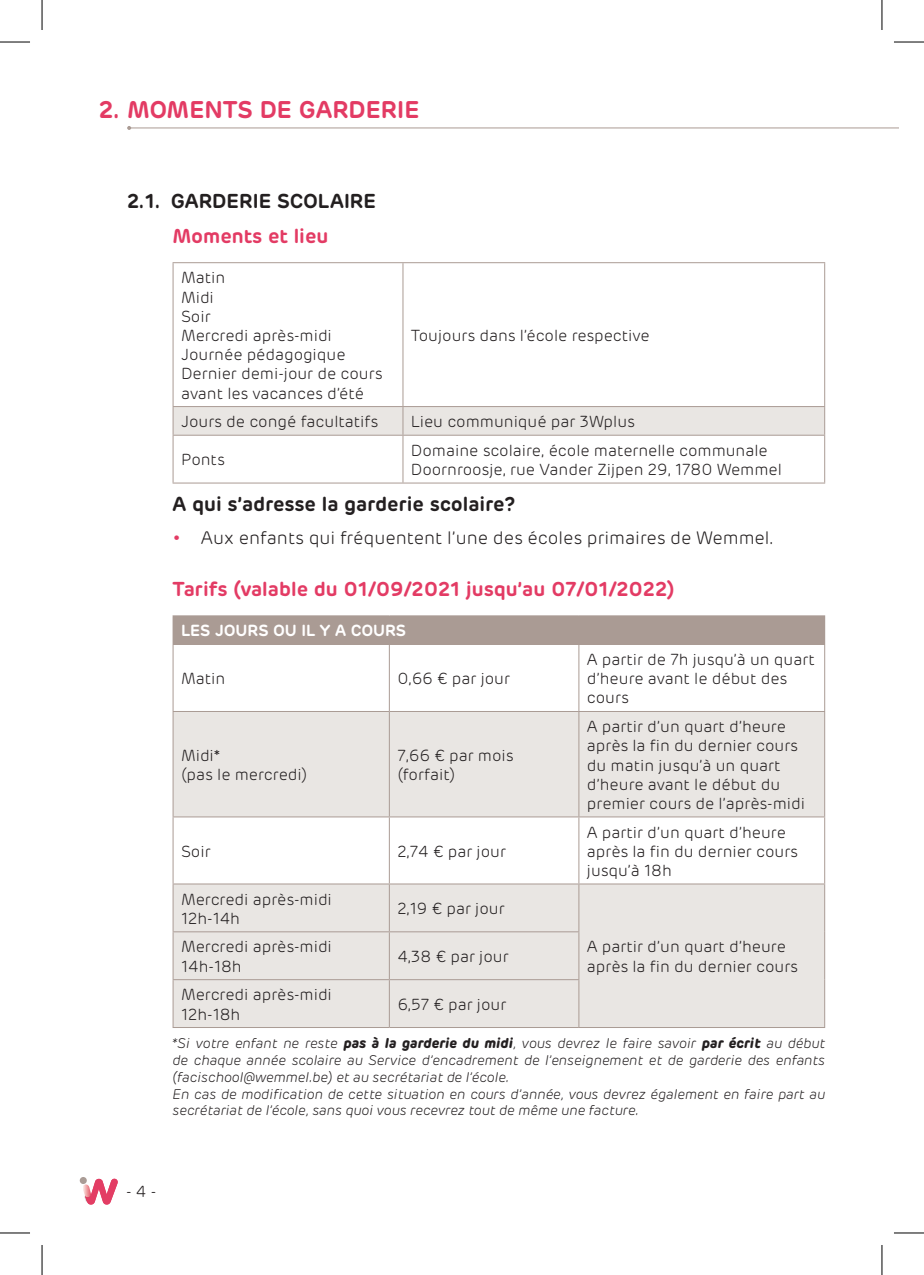
<style>
.page{position:relative;width:924px;height:1275px;background:#fff}
.page>*{position:absolute;margin:0;border:0;box-sizing:border-box;transform-origin:0 0}
.t1{font:600 24px "Rubrik";color:#e33b64}
.t2{font:600 20px "Rubrik";color:#e33b64}
.t3{font:600 20px "Rubrik";color:#231f20}
.t4{font:300 18px "Rubrik";color:#231f20}
.t5{font:300 16px/19.2px "Rubrik";color:#231f20}
.t6{font:600 16px "Rubrik";color:#fff}
.t7{font:italic 300 14px/16.8px "Rubrik";color:#231f20}
.s1{color:#e33b64}
.s2{font-weight:700}
</style>
<div class="page">
<div style="left:80px;top:1177px;width:7px;height:7px;background:#aa9c96;border-radius:50%"></div>
<svg style="left:83px;top:1178px;width:35px;height:26px"></svg>
<hr style="left:172px;top:262px;width:231px;height:1px;background:#aa9b94">
<hr style="left:172px;top:263px;width:1px;height:143px;background:#aa9b94">
<hr style="left:403px;top:262px;width:421px;height:1px;background:#aa9b94">
<hr style="left:402px;top:263px;width:1px;height:143px;background:#aa9b94">
<hr style="left:823px;top:263px;width:1px;height:143px;background:#aa9b94">
<svg style="left:172px;top:406px;width:652px;height:29px;background:#e6e2df"></svg>
<hr style="left:172px;top:435px;width:231px;height:1px;background:#aa9b94">
<hr style="left:172px;top:436px;width:1px;height:46px;background:#aa9b94">
<hr style="left:403px;top:435px;width:421px;height:1px;background:#aa9b94">
<hr style="left:402px;top:436px;width:1px;height:46px;background:#aa9b94">
<hr style="left:823px;top:436px;width:1px;height:46px;background:#aa9b94">
<hr style="left:172px;top:482px;width:231px;height:1px;background:#aa9b94">
<hr style="left:403px;top:482px;width:421px;height:1px;background:#aa9b94">
<div style="left:173px;top:616px;width:651px;height:28px;background:#aa9b94"></div>
<svg style="left:173px;top:712px;width:650px;height:315px;fill:#e9e6e3"></svg>
<hr style="left:172px;top:615px;width:217px;height:1px;background:#aa9b94">
<svg style="left:172px;top:616px;width:1px;height:28px"></svg>
<hr style="left:389px;top:615px;width:189px;height:1px;background:#aa9b94">
<hr style="left:578px;top:615px;width:246px;height:1px;background:#aa9b94">
<hr style="left:172px;top:644px;width:217px;height:1px;background:#aa9b94">
<hr style="left:172px;top:645px;width:1px;height:66px;background:#aa9b94">
<hr style="left:389px;top:644px;width:189px;height:1px;background:#aa9b94">
<hr style="left:388px;top:645px;width:1px;height:66px;background:#aa9b94">
<hr style="left:578px;top:644px;width:246px;height:1px;background:#aa9b94">
<hr style="left:578px;top:645px;width:1px;height:66px;background:#aa9b94">
<hr style="left:823px;top:645px;width:1px;height:66px;background:#aa9b94">
<hr style="left:172px;top:711px;width:217px;height:1px;background:#aa9b94">
<hr style="left:172px;top:712px;width:1px;height:104px;background:#aa9b94">
<hr style="left:389px;top:711px;width:189px;height:1px;background:#aa9b94">
<hr style="left:388px;top:712px;width:1px;height:104px;background:#aa9b94">
<hr style="left:578px;top:711px;width:246px;height:1px;background:#aa9b94">
<hr style="left:578px;top:712px;width:1px;height:104px;background:#aa9b94">
<hr style="left:823px;top:712px;width:1px;height:104px;background:#aa9b94">
<hr style="left:172px;top:816px;width:217px;height:1px;background:#aa9b94">
<hr style="left:172px;top:817px;width:1px;height:66px;background:#aa9b94">
<hr style="left:389px;top:816px;width:189px;height:1px;background:#aa9b94">
<hr style="left:388px;top:817px;width:1px;height:66px;background:#aa9b94">
<hr style="left:578px;top:816px;width:246px;height:1px;background:#aa9b94">
<hr style="left:578px;top:817px;width:1px;height:66px;background:#aa9b94">
<hr style="left:823px;top:817px;width:1px;height:66px;background:#aa9b94">
<hr style="left:172px;top:883px;width:217px;height:1px;background:#aa9b94">
<hr style="left:172px;top:884px;width:1px;height:47px;background:#aa9b94">
<hr style="left:389px;top:883px;width:189px;height:1px;background:#aa9b94">
<hr style="left:388px;top:884px;width:1px;height:47px;background:#aa9b94">
<hr style="left:578px;top:883px;width:246px;height:1px;background:#aa9b94">
<hr style="left:578px;top:884px;width:1px;height:47px;background:#aa9b94">
<hr style="left:823px;top:884px;width:1px;height:48px;background:#aa9b94">
<hr style="left:172px;top:931px;width:217px;height:1px;background:#aa9b94">
<hr style="left:172px;top:932px;width:1px;height:47px;background:#aa9b94">
<hr style="left:389px;top:931px;width:190px;height:1px;background:#aa9b94">
<hr style="left:388px;top:932px;width:1px;height:47px;background:#aa9b94">
<hr style="left:578px;top:932px;width:1px;height:47px;background:#aa9b94">
<hr style="left:823px;top:932px;width:1px;height:47px;background:#aa9b94">
<hr style="left:172px;top:979px;width:217px;height:1px;background:#aa9b94">
<hr style="left:172px;top:980px;width:1px;height:47px;background:#aa9b94">
<hr style="left:389px;top:979px;width:190px;height:1px;background:#aa9b94">
<hr style="left:388px;top:980px;width:1px;height:47px;background:#aa9b94">
<hr style="left:578px;top:980px;width:1px;height:47px;background:#aa9b94">
<hr style="left:823px;top:979px;width:1px;height:48px;background:#aa9b94">
<hr style="left:172px;top:1027px;width:217px;height:1px;background:#aa9b94">
<hr style="left:389px;top:1027px;width:189px;height:1px;background:#aa9b94">
<hr style="left:578px;top:1027px;width:246px;height:1px;background:#aa9b94">
<hr style="left:129px;top:127px;width:769px;height:1px;background:#aa9b94">
<svg style="left:127px;top:126px;width:4px;height:4px"></svg>
<hr style="left:0;top:42px;width:30px;height:1px;background:#000">
<hr style="left:893px;top:42px;width:30px;height:1px;background:#000">
<hr style="left:0;top:1232px;width:30px;height:1px;background:#000">
<hr style="left:893px;top:1232px;width:30px;height:1px;background:#000">
<hr style="left:42px;top:0;width:1px;height:30px;background:#000">
<hr style="left:42px;top:1245px;width:1px;height:30px;background:#000">
<hr style="left:881px;top:0;width:1px;height:30px;background:#000">
<hr style="left:881px;top:1245px;width:1px;height:30px;background:#000">
<h1 class="t1" style="left:99px;top:94px;width:322px">2. MOMENTS DE GARDERIE</h1>
<p class="t3" style="left:127px;top:188px;width:250px">2.1. GARDERIE SCOLAIRE</p>
<p class="t2" style="left:172px;top:223px;width:157px">Moments et lieu</p>
<p class="t5" style="left:181px;top:268px;width:203px">Matin<br>Midi<br>Soir<br>Mercredi après-midi<br>Journée pédagogique<br>Dernier demi-jour de cours avant les vacances d’été</p>
<p class="t5" style="left:411px;top:326px;width:240px">Toujours dans l’école respective</p>
<p class="t5" style="left:181px;top:412px;width:198px">Jours de congé facultatifs</p>
<p class="t5" style="left:411px;top:412px;width:225px">Lieu communiqué par 3Wplus</p>
<p class="t5" style="left:181px;top:451px;width:45px">Ponts</p>
<p class="t5" style="left:411px;top:441px;width:372px">Domaine scolaire, école maternelle communale<br>Doornroosje, rue Vander Zijpen 29, 1780 Wemmel</p>
<p class="t3" style="left:172px;top:491px;width:344px">A qui s’adresse la garderie scolaire?</p>
<p class="t4" style="left:172px;top:527px;width:603px"><span class="s1">•</span> Aux enfants qui fréquentent l’une des écoles primaires de Wemmel.</p>
<p class="t2" style="left:172px;top:576px;width:503px">Tarifs (valable du 01/09/2021 jusqu’au 07/01/2022)</p>
<p class="t6" style="left:181px;top:620px;width:226px">LES JOURS OU IL Y A COURS</p>
<p class="t5" style="left:181px;top:669px;width:46px">Matin</p>
<p class="t5" style="left:397px;top:669px;width:114px">0,66 € par jour</p>
<p class="t5" style="left:586px;top:650px;width:229px">A partir de 7h jusqu’à un quart d’heure avant le début des cours</p>
<p class="t5" style="left:181px;top:746px;width:128px">Midi*<br>(pas le mercredi)</p>
<p class="t5" style="left:397px;top:746px;width:118px">7,66 € par mois (forfait)</p>
<p class="t5" style="left:181px;top:842px;width:31px">Soir</p>
<p class="t5" style="left:397px;top:842px;width:110px">2,74 € par jour</p>
<p class="t5" style="left:181px;top:890px;width:152px">Mercredi après-midi<br>12h-14h</p>
<p class="t5" style="left:397px;top:899px;width:109px">2,19 € par jour</p>
<p class="t5" style="left:586px;top:717px;width:219px">A partir d’un quart d’heure après la fin du dernier cours du matin jusqu’à un quart d’heure avant le début du premier cours de l’après-midi</p>
<p class="t5" style="left:586px;top:823px;width:212px">A partir d’un quart d’heure après la fin du dernier cours jusqu’à 18h</p>
<p class="t5" style="left:181px;top:937px;width:152px">Mercredi après-midi<br>14h-18h</p>
<p class="t5" style="left:397px;top:947px;width:113px">4,38 € par jour</p>
<p class="t5" style="left:181px;top:985px;width:152px">Mercredi après-midi<br>12h-18h</p>
<p class="t5" style="left:397px;top:995px;width:110px">6,57 € par jour</p>
<p class="t7" style="left:172px;top:1035px;width:654px">*Si votre enfant ne reste <span class="s2">pas à la garderie du midi</span>, vous devrez le faire savoir <span class="s2">par écrit</span> au début de chaque année scolaire au Service d’encadrement de l’enseignement et de garderie des enfants (facischool@wemmel.be) et au secrétariat de l’école.<br>En cas de modification de cette situation en cours d’année, vous devrez également en faire part au secrétariat de l’école, sans quoi vous recevrez tout de même une facture.</p>
<p class="t5" style="left:586px;top:937px;width:212px">A partir d’un quart d’heure après la fin du dernier cours</p>
<p class="t5" style="left:126px;top:1182px;width:32px">- 4 -</p>
</div>
